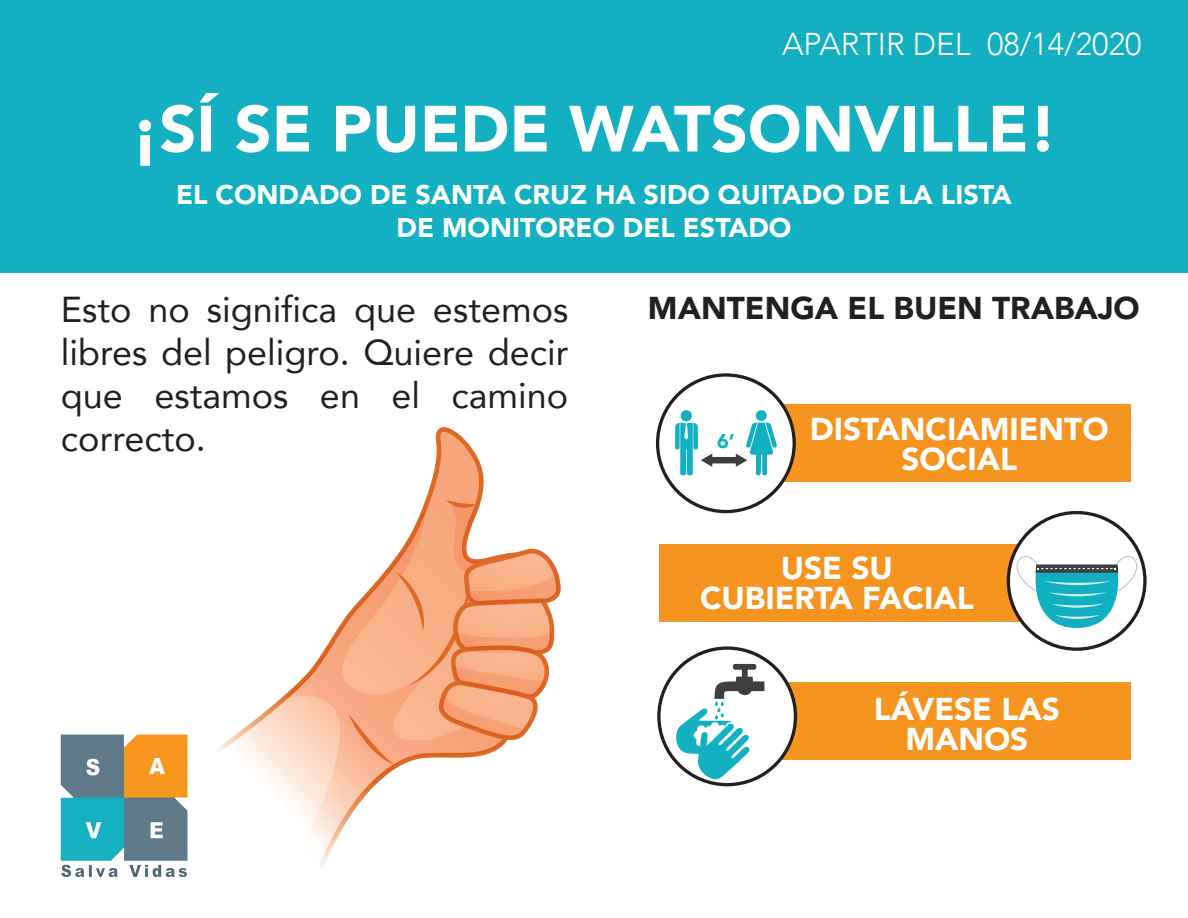
<style>
.page{position:relative;width:1188px;height:918px;background:#fff}
.page>*{position:absolute;margin:0;border:0;box-sizing:border-box;transform-origin:0 0}
.t1{font:900 64.5px "Avenir";color:#fff}
.t2{font:36px/43.2px "Avenir";color:#231f20;text-align:justify}
.t3{font:900 31.5px/29.7px "Avenir";color:#fff;text-align:center}
.t4{font:900 31.5px "Avenir";color:#231f20}
.t5{font:300 31.5px "Avenir";color:#fff}
.t6{font:900 27px/32.4px "Avenir";color:#fff;text-align:center}
.t7{font:900 19.8px "Avenir";color:#12b0c1}
</style>
<div class="page">
<div style="left:0;top:0;width:1188px;height:272px;background:#12b0c1"></div>
<svg style="left:215px;top:427px;width:269px;height:367px"></svg>
<svg style="left:284px;top:506px;width:200px;height:360px"></svg>
<svg style="left:348px;top:500px;width:213px;height:265px"></svg>
<div style="left:726px;top:404px;width:405px;height:78px;background:#f5941f"></div>
<div style="left:660px;top:544px;width:405px;height:78px;background:#f5941f"></div>
<div style="left:726px;top:683px;width:405px;height:77px;background:#f5941f"></div>
<div style="left:658px;top:375px;width:136px;height:137px;background:#fff;border-radius:50%"></div>
<div style="left:656px;top:373px;width:140px;height:140px;border:3px solid #231f20;border-radius:50%"></div>
<div style="left:681px;top:410px;width:11px;height:11px;background:#12b0c1;border-radius:50%"></div>
<div style="left:756px;top:410px;width:11px;height:11px;background:#12b0c1;border-radius:50%"></div>
<svg style="left:675px;top:422px;width:102px;height:54px"></svg>
<div style="left:1008px;top:513px;width:137px;height:136px;background:#fff;border-radius:50%"></div>
<div style="left:1007px;top:511px;width:140px;height:140px;border:3px solid #231f20;border-radius:50%"></div>
<svg style="left:1016px;top:556px;width:122px;height:72px"></svg>
<div style="left:659px;top:648px;width:136px;height:137px;background:#fff;border-radius:50%"></div>
<div style="left:657px;top:646px;width:140px;height:140px;border:3px solid #231f20;border-radius:50%"></div>
<svg style="left:676px;top:664px;width:88px;height:116px"></svg>
<img style="left:60px;top:734px;width:128px;height:143px">
<p class="t5" style="left:782px;top:26px;width:361px">APARTIR DEL 08/14/2020</p>
<h1 class="t1" style="left:131px;top:74px;width:928px">¡SÍ SE PUEDE WATSONVILLE!</h1>
<p class="t6" style="left:176px;top:178px;width:837px">EL CONDADO DE SANTA CRUZ HA SIDO QUITADO DE LA LISTA<br>DE MONITOREO DEL ESTADO</p>
<p class="t2" style="left:61px;top:287px;width:509px">Esto no significa que estemos</p>
<p class="t4" style="left:648px;top:281px;width:493px">MANTENGA EL BUEN TRABAJO</p>
<p class="t2" style="left:61px;top:330px;width:509px">libres del peligro. Quiere decir que estamos en el camino correcto.</p>
<p class="t3" style="left:810px;top:414px;width:300px">DISTANCIAMIENTO<br>SOCIAL</p>
<p class="t7" style="left:717px;top:424px;width:19px">6’</p>
<p class="t3" style="left:700px;top:553px;width:275px">USE SU<br>CUBIERTA FACIAL</p>
<p class="t3" style="left:874px;top:694px;width:187px">LÁVESE LAS<br>MANOS</p>
</div>
